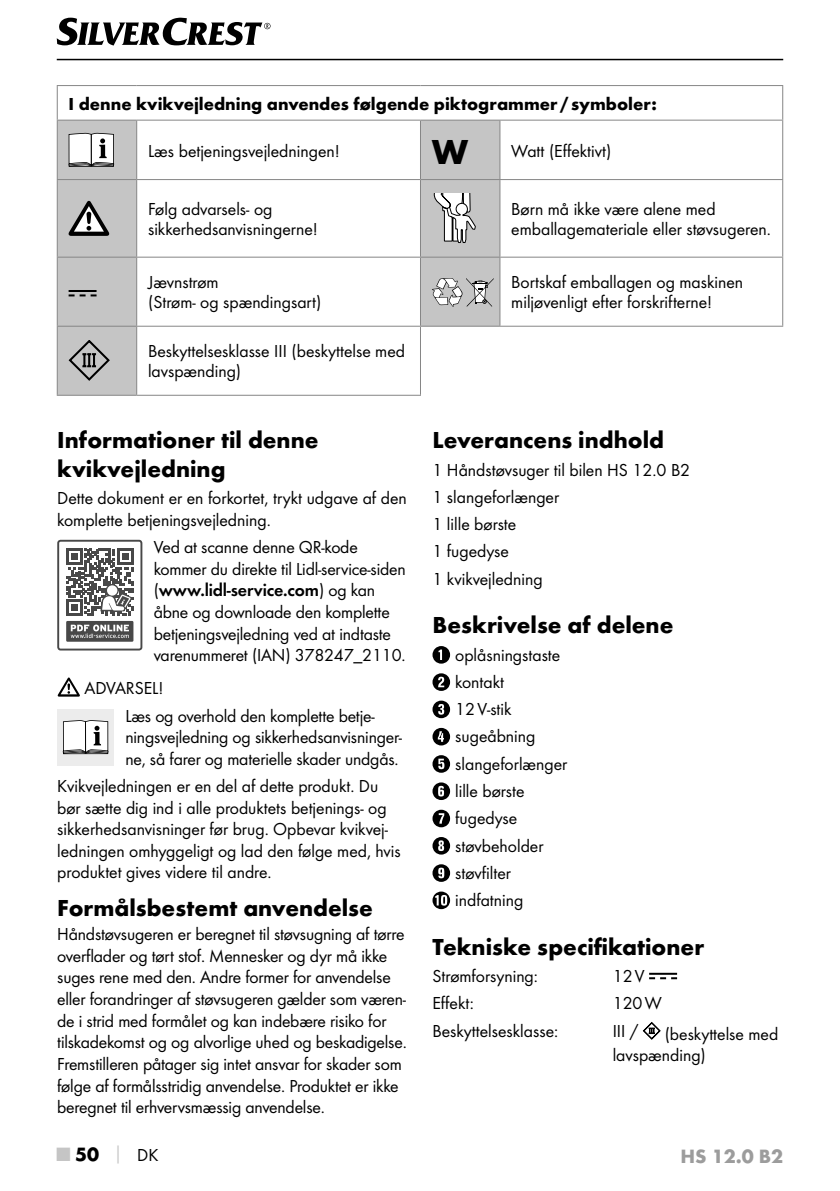
<style>
.page{position:relative;width:840px;height:1191px;background:#fff}
.page>*{position:absolute;margin:0;border:0;box-sizing:border-box;transform-origin:0 0}
.t1{font:700 24px/28.8px "Futura";color:#000}
.t2{font:700 20px "Futura";color:#9c9c9c}
.t3{font:700 20px "Futura";color:#000}
.t4{font:18px/21.6px "Futura Boo";color:#000}
.t5{font:700 18px "Futura";color:#000}
.t6{font:18px "Futura Dem";letter-spacing:-.01em;color:#000}
.s1{font-family:"Futura";font-weight:700;font-size:36px}
.s2{font-family:"Futura Boo"}
.s3{color:#c5c5c5}
.s4{font-size:18px;color:#c5c5c5}
.s5{font-family:"Futura Boo";font-weight:400;font-size:18px}
</style>
<div class="page">
<hr style="left:57px;top:59px;width:725px;height:1px;background:#000">
<svg style="left:57px;top:18px;width:213px;height:28px"></svg>
<div style="left:57px;top:540px;width:85px;height:110px;border:2px solid #484848;border-radius:2px"></div>
<div style="left:66px;top:621px;width:67px;height:20px;background:#484848"></div>
<svg style="left:71px;top:624px;width:58px;height:14px"></svg>
<svg style="left:66px;top:549px;width:67px;height:67px"></svg>
<svg style="left:58px;top:677px;width:22px;height:19px"></svg>
<div style="left:57px;top:709px;width:57px;height:56px;background:#ececec"></div>
<svg style="left:63px;top:720px;width:45px;height:34px;background:#c9c9c9"></svg>
<svg style="left:432px;top:646px;width:18px;height:17px"></svg>
<svg style="left:432px;top:673px;width:18px;height:18px"></svg>
<svg style="left:432px;top:700px;width:18px;height:18px"></svg>
<svg style="left:432px;top:728px;width:18px;height:17px"></svg>
<svg style="left:432px;top:755px;width:18px;height:17px"></svg>
<svg style="left:432px;top:782px;width:18px;height:18px"></svg>
<svg style="left:432px;top:809px;width:18px;height:18px"></svg>
<svg style="left:432px;top:837px;width:18px;height:17px"></svg>
<svg style="left:432px;top:864px;width:18px;height:18px"></svg>
<svg style="left:432px;top:891px;width:18px;height:18px"></svg>
<hr style="left:648px;top:972px;width:28px;height:2px;background:#000">
<svg style="left:649px;top:977px;width:27px;height:2px"></svg>
<svg style="left:642px;top:1022px;width:18px;height:17px"></svg>
<svg style="left:58px;top:121px;width:441px;height:274px"></svg>
<hr style="left:781px;top:86px;width:1px;height:34px;background:#868686">
<hr style="left:57px;top:85px;width:80px;height:1px;background:#868686">
<hr style="left:57px;top:86px;width:1px;height:34px;background:#868686">
<hr style="left:137px;top:85px;width:283px;height:1px;background:#868686">
<hr style="left:420px;top:85px;width:79px;height:1px;background:#868686">
<hr style="left:499px;top:85px;width:283px;height:1px;background:#868686">
<hr style="left:57px;top:120px;width:80px;height:1px;background:#868686">
<hr style="left:57px;top:121px;width:1px;height:58px;background:#868686">
<hr style="left:137px;top:120px;width:283px;height:1px;background:#868686">
<hr style="left:136px;top:121px;width:1px;height:58px;background:#868686">
<hr style="left:57px;top:179px;width:80px;height:1px;background:#868686">
<hr style="left:57px;top:180px;width:1px;height:77px;background:#868686">
<hr style="left:137px;top:179px;width:283px;height:1px;background:#868686">
<hr style="left:136px;top:180px;width:1px;height:77px;background:#868686">
<hr style="left:420px;top:180px;width:1px;height:77px;background:#868686">
<hr style="left:499px;top:180px;width:1px;height:77px;background:#868686">
<hr style="left:781px;top:180px;width:1px;height:77px;background:#868686">
<hr style="left:57px;top:257px;width:80px;height:1px;background:#868686">
<hr style="left:57px;top:258px;width:1px;height:68px;background:#868686">
<hr style="left:137px;top:257px;width:283px;height:1px;background:#868686">
<hr style="left:136px;top:258px;width:1px;height:68px;background:#868686">
<hr style="left:499px;top:258px;width:1px;height:68px;background:#868686">
<hr style="left:499px;top:120px;width:283px;height:1px;background:#868686">
<hr style="left:781px;top:121px;width:1px;height:58px;background:#868686">
<hr style="left:499px;top:179px;width:283px;height:1px;background:#868686">
<hr style="left:420px;top:120px;width:79px;height:1px;background:#868686">
<hr style="left:420px;top:121px;width:1px;height:58px;background:#868686">
<hr style="left:499px;top:121px;width:1px;height:58px;background:#868686">
<hr style="left:420px;top:179px;width:79px;height:1px;background:#868686">
<hr style="left:420px;top:257px;width:79px;height:1px;background:#868686">
<hr style="left:420px;top:258px;width:1px;height:68px;background:#868686">
<hr style="left:499px;top:257px;width:283px;height:1px;background:#868686">
<hr style="left:781px;top:258px;width:1px;height:68px;background:#868686">
<hr style="left:420px;top:326px;width:79px;height:1px;background:#868686">
<hr style="left:499px;top:326px;width:283px;height:1px;background:#868686">
<hr style="left:57px;top:326px;width:80px;height:1px;background:#868686">
<hr style="left:57px;top:327px;width:1px;height:68px;background:#868686">
<hr style="left:137px;top:326px;width:283px;height:1px;background:#868686">
<hr style="left:136px;top:327px;width:1px;height:68px;background:#868686">
<hr style="left:420px;top:327px;width:1px;height:68px;background:#868686">
<hr style="left:57px;top:395px;width:80px;height:1px;background:#868686">
<hr style="left:137px;top:395px;width:284px;height:1px;background:#868686">
<svg style="left:68px;top:133px;width:46px;height:34px"></svg>
<svg style="left:69px;top:201px;width:40px;height:35px"></svg>
<svg style="left:432px;top:193px;width:44px;height:50px"></svg>
<hr style="left:69px;top:290px;width:27px;height:2px;background:#000">
<svg style="left:431px;top:278px;width:62px;height:29px"></svg>
<svg style="left:69px;top:340px;width:40px;height:40px;background:#9b9b9b"></svg>
<p class="t5" style="left:69px;top:93px;width:589px">I denne kvikvejledning anvendes følgende piktogrammer / symboler:</p>
<p class="t4" style="left:148px;top:140px;width:193px">Læs betjeningsvejledningen!</p>
<p class="t4" style="left:431px;top:140px;width:181px"><span class="s1">W</span> Watt (Effektivt)</p>
<p class="t4" style="left:148px;top:199px;width:171px;line-height:20px">Følg advarsels- og sikkerhedsanvisningerne!</p>
<p class="t4" style="left:511px;top:199px;width:259px;line-height:20px">Børn må ikke være alene med emballagemateriale eller støvsugeren.</p>
<p class="t4" style="left:148px;top:272px;width:175px;line-height:20px">Jævnstrøm<br>(Strøm- og spændingsart)</p>
<p class="t4" style="left:511px;top:272px;width:233px;line-height:20px">Bortskaf emballagen og maskinen miljøvenligt efter forskrifterne!</p>
<p class="t4" style="left:148px;top:341px;width:258px;line-height:20px">Beskyttelsesklasse III (beskyttelse med lavspænding)</p>
<h1 class="t1" style="left:57px;top:425px;width:263px">Informationer til denne kvikvejledning</h1>
<p class="t4" style="left:57px;top:487px;width:351px">Dette dokument er en forkortet, trykt udgave af den komplette betjeningsvejledning.</p>
<p class="t4" style="left:154px;top:536px;width:253px">Ved at scanne denne QR-kode kommer du direkte til Lidl-service-siden</p>
<p class="t6" style="left:154px;top:579px;width:223px"><span class="s2">(</span>www.lidl-service.com<span class="s2">) og kan</span></p>
<p class="t4" style="left:154px;top:601px;width:251px">åbne og downloade den komplette betjeningsvejledning ved at indtaste varenummeret (IAN) 378247_2110.</p>
<p class="t4" style="left:125px;top:674px;width:251px;line-height:27.2px;text-indent:-41px">ADVARSEL!<br>Læs og overhold den komplette betje-</p>
<p class="t4" style="left:125px;top:726px;width:278px">ningsvejledning og sikkerhedsanvisninger&shy;ne, så farer og materielle skader undgås.</p>
<p class="t4" style="left:57px;top:775px;width:345px">Kvikvejledningen er en del af dette produkt. Du bør sætte dig ind i alle produktets betjenings- og sikkerhedsanvisninger før brug. Opbevar kvikvej&shy;ledningen omhyggeligt og lad den følge med, hvis produktet gives videre til andre.</p>
<h1 class="t1" style="left:57px;top:893px;width:317px">Formålsbestemt anvendelse</h1>
<p class="t4" style="left:57px;top:923px;width:350px">Håndstøvsugeren er beregnet til støvsugning af tørre overflader og tørt stof. Mennesker og dyr må ikke suges rene med den. Andre former for anvendelse eller forandringer af støvsugeren gælder som væren&shy;de i strid med formålet og kan indebære risiko for tilskadekomst og og alvorlige uhed og beskadigelse.<br>Fremstilleren påtager sig intet ansvar for skader som følge af formålsstridig anvendelse. Produktet er ikke beregnet til erhvervsmæssig anvendelse.</p>
<h1 class="t1" style="left:432px;top:425px;width:233px">Leverancens indhold</h1>
<p class="t4" style="left:432px;top:456px;width:259px;line-height:27.2px">1 Håndstøvsuger til bilen HS 12.0 B2<br>1 slangeforlænger<br>1 lille børste<br>1 fugedyse<br>1 kvikvejledning</p>
<h1 class="t1" style="left:432px;top:610px;width:242px">Beskrivelse af delene</h1>
<p class="t4" style="left:455px;top:641px;width:114px;line-height:27.2px">oplåsningstaste kontakt<br>12V-stik sugeåbning slangeforlænger lille børste fugedyse støvbeholder støvfilter indfatning</p>
<h1 class="t1" style="left:432px;top:932px;width:273px">Tekniske specifikationer</h1>
<p class="t4" style="left:432px;top:965px;width:107px">Strømforsyning:</p>
<p class="t4" style="left:612px;top:965px;width:33px">12V</p>
<p class="t4" style="left:432px;top:992px;width:43px">Effekt:</p>
<p class="t4" style="left:612px;top:992px;width:51px">120W</p>
<p class="t4" style="left:432px;top:1019px;width:127px">Beskyttelsesklasse:</p>
<p class="t4" style="left:612px;top:1019px;width:27px">III /</p>
<p class="t4" style="left:612px;top:1022px;width:167px;text-indent:52px">(beskyttelse med lavspænding)</p>
<p class="t3" style="left:57px;top:1142px;width:103px"><span class="s3">■</span> 50 <span class="s4">│</span> <span class="s5">DK</span></p>
<p class="t2" style="left:680px;top:1143px;width:104px">HS 12.0 B2</p>
</div>
